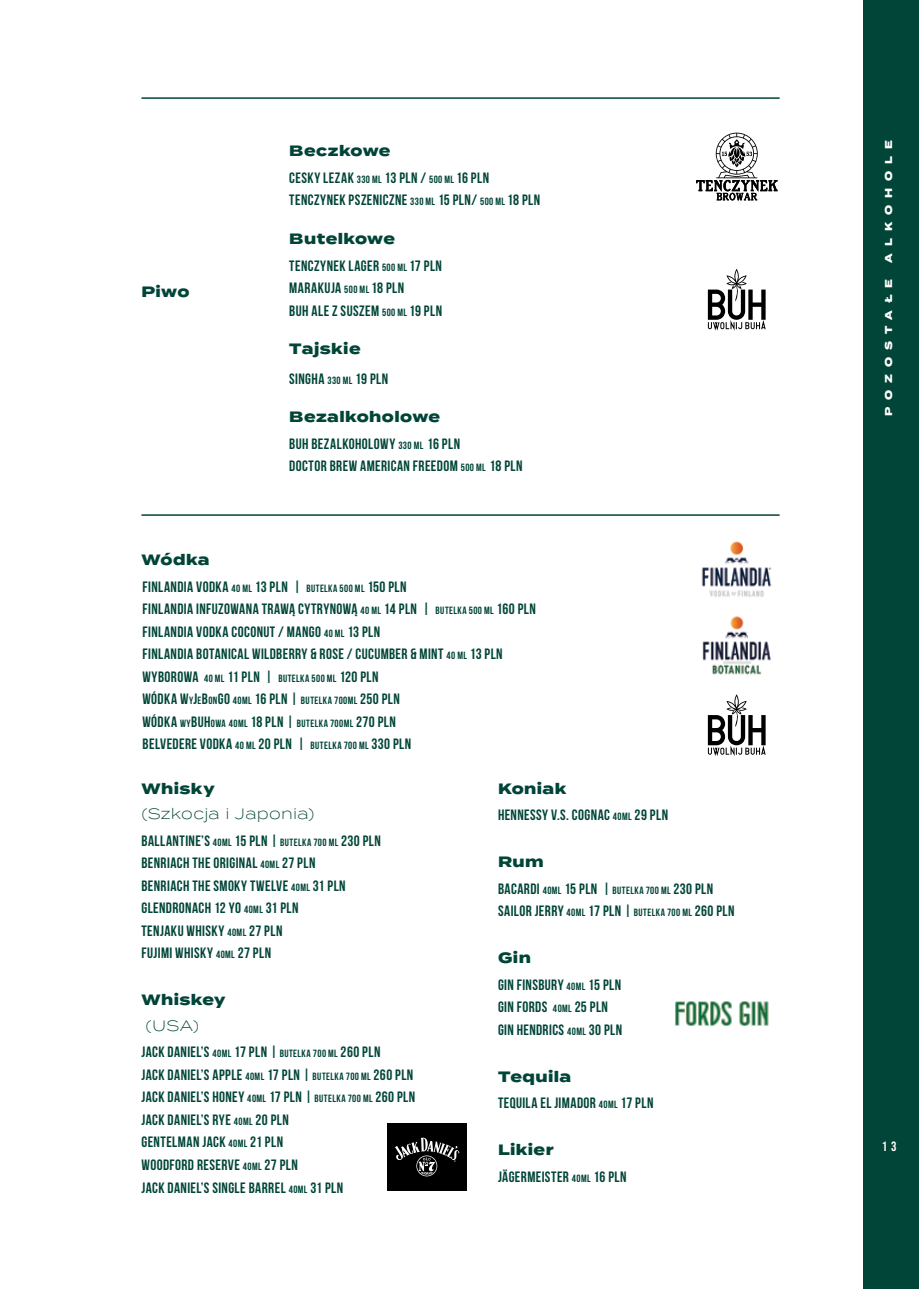
<style>
.page{position:relative;width:919px;height:1289px;background:#fff}
.page>*{position:absolute;margin:0;border:0;box-sizing:border-box;transform-origin:0 0}
.t1{font:700 15px/22.5px "Bebas Neue";letter-spacing:.03em;color:#004538}
.t2{font:800 15px "Termina";letter-spacing:.025em;color:#004538}
.t3{font:300 15px "Termina";letter-spacing:.015em;color:#004538}
.t4{font:13.5px "Bebas Neue";color:#fff}
.t5{font:800 10.05px "Termina";letter-spacing:.7em;color:#fff}
.s1{font-size:10.5px}
</style>
<div class="page">
<div style="left:863px;top:0;width:55px;height:1288px;background:#004538"></div>
<div style="left:387px;top:1123px;width:80px;height:67px;background:#000"></div>
<svg style="left:394px;top:1137px;width:65px;height:39px"></svg>
<img style="left:701px;top:541px;width:71px;height:56px">
<img style="left:675px;top:1001px;width:93px;height:25px">
<img style="left:702px;top:616px;width:69px;height:59px">
<svg style="left:707px;top:269px;width:58px;height:61px"></svg>
<svg style="left:696px;top:133px;width:81px;height:67px"></svg>
<hr style="left:141px;top:97px;width:638px;height:2px;background:#004538">
<hr style="left:141px;top:514px;width:638px;height:2px;background:#004538">
<svg style="left:707px;top:694px;width:58px;height:62px"></svg>
<p class="t2" style="left:141px;top:280px;width:49px">Piwo</p>
<p class="t2" style="left:289px;top:140px;width:103px">Beczkowe</p>
<p class="t1" style="left:289px;top:166px;width:252px">CESKY LEZAK <span class="s1">330 ML</span> 13 PLN / <span class="s1">500 ML</span> 16 PLN<br>TENCZYNEK PSZENICZNE <span class="s1">330 ML</span> 15 PLN/ <span class="s1">500 ML</span> 18 PLN</p>
<p class="t2" style="left:289px;top:227px;width:107px">Butelkowe</p>
<p class="t1" style="left:289px;top:254px;width:154px">TENCZYNEK LAGER <span class="s1">500 ML</span> 17 PLN<br>MARAKUJA <span class="s1">500 ML</span> 18 PLN<br>BUH ALE Z SUSZEM <span class="s1">500 ML</span> 19 PLN</p>
<p class="t2" style="left:289px;top:337px;width:73px">Tajskie</p>
<p class="t1" style="left:289px;top:367px;width:100px">SINGHA <span class="s1">330 ML</span> 19 PLN</p>
<p class="t2" style="left:289px;top:405px;width:152px">Bezalkoholowe</p>
<p class="t1" style="left:289px;top:432px;width:235px">BUH BEZALKOHOLOWY <span class="s1">330 ML</span> 16 PLN<br>DOCTOR BREW AMERICAN FREEDOM <span class="s1">500 ML</span> 18 PLN</p>
<p class="t2" style="left:141px;top:548px;width:70px">Wódka</p>
<p class="t1" style="left:142px;top:575px;width:395px">FINLANDIA VODKA <span class="s1">40 ML</span> 13 PLN | <span class="s1">BUTELKA 500 ML</span> 150 PLN<br>FINLANDIA INFUZOWANA TRAWĄ CYTRYNOWĄ <span class="s1">40 ML</span> 14 PLN | <span class="s1">BUTELKA 500 ML</span> 160 PLN FINLANDIA VODKA COCONUT / MANGO <span class="s1">40 ML</span> 13 PLN<br>FINLANDIA BOTANICAL WILDBERRY &amp; ROSE / CUCUMBER &amp; MINT <span class="s1">40 ML</span> 13 PLN WYBOROWA <span class="s1">40 ML</span> 11 PLN | <span class="s1">BUTELKA 500 ML</span> 120 PLN<br>WÓDKA W<span class="s1">Y</span>J<span class="s1">E</span>B<span class="s1">ON</span>GO <span class="s1">40ML</span> 16 PLN | <span class="s1">BUTELKA 700ML</span> 250 PLN<br>WÓDKA <span class="s1">WY</span>BUH<span class="s1">OWA</span> <span class="s1">40ML</span> 18 PLN | <span class="s1">BUTELKA 700ML</span> 270 PLN<br>BELVEDERE VODKA <span class="s1">40 ML</span> 20 PLN | <span class="s1">BUTELKA 700 ML</span> 330 PLN</p>
<p class="t2" style="left:141px;top:777px;width:75px">Whisky</p>
<p class="t3" style="left:141px;top:803px;width:175px">(Szkocja i Japonia)</p>
<p class="t1" style="left:141px;top:829px;width:241px">BALLANTINE’S <span class="s1">40ML</span> 15 PLN | <span class="s1">BUTELKA 700 ML</span> 230 PLN<br>BENRIACH THE ORIGINAL <span class="s1">40ML</span> 27 PLN<br>BENRIACH THE SMOKY TWELVE <span class="s1">40ML</span> 31 PLN<br>GLENDRONACH 12 YO <span class="s1">40ML</span> 31 PLN<br>TENJAKU WHISKY <span class="s1">40ML</span> 27 PLN<br>FUJIMI WHISKY <span class="s1">40ML</span> 27 PLN</p>
<p class="t2" style="left:141px;top:988px;width:86px">Whiskey</p>
<p class="t3" style="left:145px;top:1014px;width:55px">(USA)</p>
<p class="t1" style="left:141px;top:1040px;width:275px">JACK DANIEL’S <span class="s1">40ML</span> 17 PLN | <span class="s1">BUTELKA 700 ML</span> 260 PLN<br>JACK DANIEL’S APPLE <span class="s1">40ML</span> 17 PLN | <span class="s1">BUTELKA 700 ML</span> 260 PLN JACK DANIEL’S HONEY <span class="s1">40ML</span> 17 PLN | <span class="s1">BUTELKA 700 ML</span> 260 PLN JACK DANIEL’S RYE <span class="s1">40ML</span> 20 PLN<br>GENTELMAN JACK <span class="s1">40ML</span> 21 PLN<br>WOODFORD RESERVE <span class="s1">40ML</span> 27 PLN<br>JACK DANIEL’S SINGLE BARREL <span class="s1">40ML</span> 31 PLN</p>
<p class="t2" style="left:498px;top:777px;width:70px">Koniak</p>
<p class="t1" style="left:498px;top:803px;width:171px">HENNESSY V.S. COGNAC <span class="s1">40ML</span> 29 PLN</p>
<p class="t2" style="left:498px;top:850px;width:47px">Rum</p>
<p class="t1" style="left:498px;top:877px;width:238px">BACARDI <span class="s1">40ML</span> 15 PLN | <span class="s1">BUTELKA 700 ML</span> 230 PLN<br>SAILOR JERRY <span class="s1">40ML</span> 17 PLN | <span class="s1">BUTELKA 700 ML</span> 260 PLN</p>
<p class="t2" style="left:498px;top:946px;width:34px">Gin</p>
<p class="t1" style="left:498px;top:973px;width:126px">GIN FINSBURY <span class="s1">40ML</span> 15 PLN<br>GIN FORDS <span class="s1">40ML</span> 25 PLN<br>GIN HENDRICS <span class="s1">40ML</span> 30 PLN</p>
<p class="t2" style="left:498px;top:1065px;width:75px">Tequila</p>
<p class="t1" style="left:498px;top:1091px;width:157px">TEQUILA EL JIMADOR <span class="s1">40ML</span> 17 PLN</p>
<p class="t2" style="left:498px;top:1138px;width:57px">Likier</p>
<p class="t1" style="left:498px;top:1165px;width:130px">JÄGERMEISTER <span class="s1">40ML</span> 16 PLN</p>
<p class="t5" style="left:881px;top:263px;width:124px;rotate:-90deg">ALKOHOLE</p>
<p class="t5" style="left:881px;top:416px;width:139px;rotate:-90deg">POZOSTAŁE</p>
<p class="t4" style="left:881px;top:1138px;width:16px">1 3</p>
</div>
